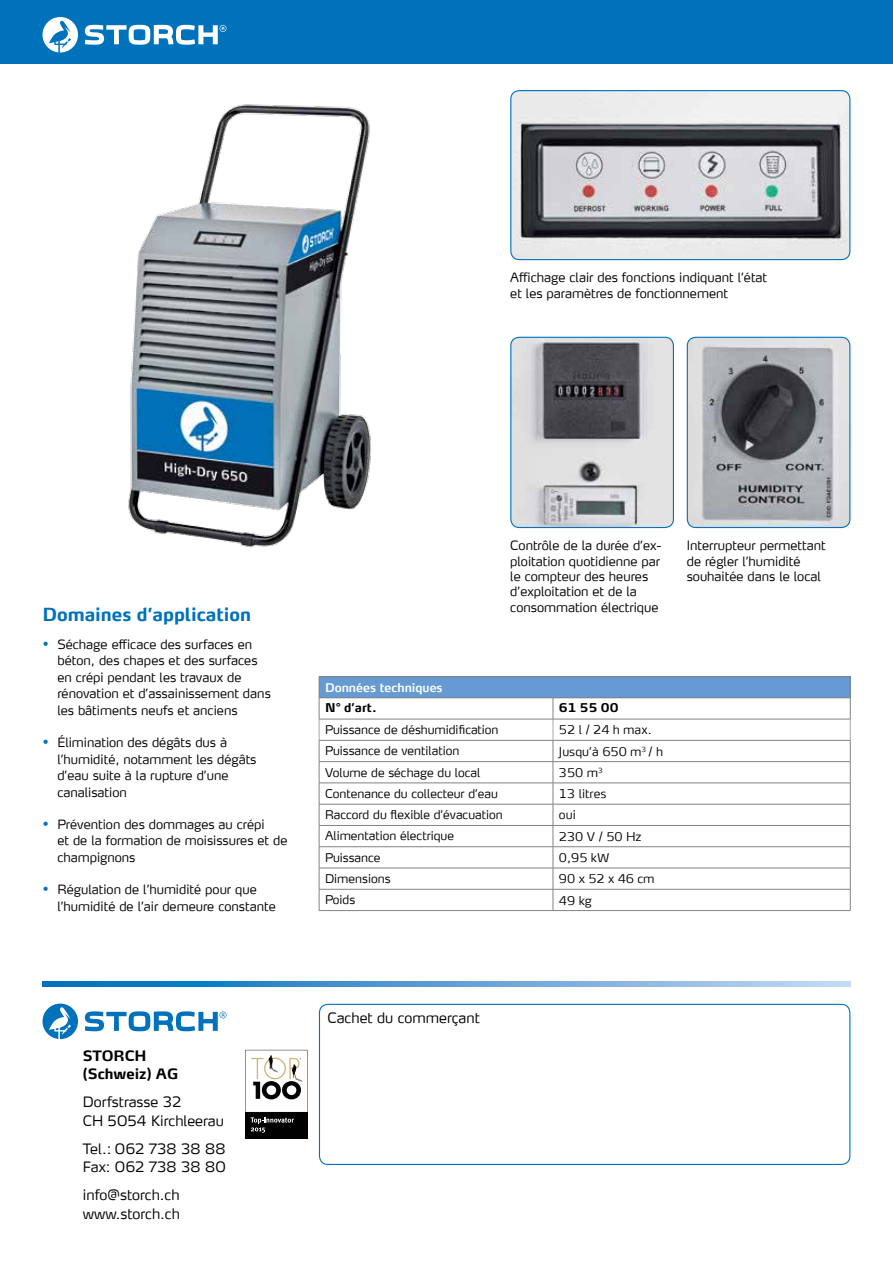
<style>
.page{position:relative;width:893px;height:1263px;background:#fff}
.page>*{position:absolute;margin:0;border:0;box-sizing:border-box;transform-origin:0 0}
.t1{font:700 18px "Max LF";color:#0072bc}
.t2{font:300 14.25px/18.8px "Max LF";color:#000}
.t3{font:700 14.25px/18.8px "Max LF";color:#000}
.t4{font:300 12.75px/16.5px "Max LF";color:#000}
.t5{font:300 12px "Max LF";color:#000}
.t6{font:300 12px "Max CETF";color:#000}
.t7{font:600 12px "Max LF";color:#fff}
.t8{font:700 12px "Max CETF";color:#000}
.s1{color:#0072bc}
.s2{font-family:"Max LF"}
</style>
<div class="page">
<div style="left:0;top:0;width:893px;height:64px;background:#0072bc"></div>
<svg style="left:85px;top:25px;width:141px;height:20px"></svg>
<svg style="left:43px;top:17px;width:35px;height:36px"></svg>
<svg style="left:85px;top:1011px;width:141px;height:20px"></svg>
<svg style="left:43px;top:1003px;width:35px;height:36px"></svg>
<div style="left:245px;top:1112px;width:63px;height:26px;background:#000"></div>
<svg style="left:245px;top:1050px;width:63px;height:83px"></svg>
<div style="left:319px;top:1004px;width:531px;height:161px;border:1px solid #0072bc;border-radius:9px"></div>
<svg style="left:43px;top:982px;width:807px;height:4px;background:#5aa0d5"></svg>
<div style="left:319px;top:676px;width:531px;height:22px;background:#659ad2"></div>
<hr style="left:319px;top:676px;width:234px;height:1px;background:#808285">
<hr style="left:553px;top:676px;width:297px;height:1px;background:#808285">
<hr style="left:319px;top:697px;width:234px;height:1px;background:#808285">
<hr style="left:553px;top:697px;width:297px;height:1px;background:#808285">
<hr style="left:319px;top:719px;width:234px;height:1px;background:#808285">
<hr style="left:553px;top:719px;width:297px;height:1px;background:#808285">
<hr style="left:319px;top:740px;width:234px;height:1px;background:#808285">
<hr style="left:553px;top:740px;width:297px;height:1px;background:#808285">
<hr style="left:319px;top:761px;width:234px;height:1px;background:#808285">
<hr style="left:553px;top:761px;width:297px;height:1px;background:#808285">
<hr style="left:319px;top:783px;width:234px;height:1px;background:#808285">
<hr style="left:553px;top:783px;width:297px;height:1px;background:#808285">
<hr style="left:319px;top:804px;width:234px;height:1px;background:#808285">
<hr style="left:553px;top:804px;width:297px;height:1px;background:#808285">
<hr style="left:319px;top:825px;width:234px;height:1px;background:#808285">
<hr style="left:553px;top:825px;width:297px;height:1px;background:#808285">
<hr style="left:319px;top:846px;width:234px;height:1px;background:#808285">
<hr style="left:553px;top:846px;width:297px;height:1px;background:#808285">
<hr style="left:319px;top:868px;width:234px;height:1px;background:#808285">
<hr style="left:553px;top:868px;width:297px;height:1px;background:#808285">
<hr style="left:319px;top:889px;width:234px;height:1px;background:#808285">
<svg style="left:319px;top:677px;width:1px;height:233px"></svg>
<hr style="left:553px;top:889px;width:297px;height:1px;background:#808285">
<svg style="left:553px;top:698px;width:1px;height:212px"></svg>
<svg style="left:850px;top:677px;width:1px;height:233px"></svg>
<hr style="left:319px;top:910px;width:234px;height:1px;background:#808285">
<hr style="left:553px;top:910px;width:297px;height:1px;background:#808285">
<img style="left:511px;top:91px;width:339px;height:169px">
<div style="left:510px;top:90px;width:340px;height:170px;border:1px solid #0072bc;border-radius:9px"></div>
<img style="left:511px;top:337px;width:162px;height:190px">
<div style="left:510px;top:337px;width:164px;height:191px;border:1px solid #0072bc;border-radius:9px"></div>
<img style="left:128px;top:104px;width:243px;height:444px">
<img style="left:687px;top:337px;width:163px;height:190px">
<div style="left:687px;top:337px;width:163px;height:191px;border:1px solid #0072bc;border-radius:9px"></div>
<p class="t4" style="left:510px;top:270px;width:258px;line-height:15.3px">Affichage clair des fonctions indiquant l’état et les paramètres de fonctionnement</p>
<h1 class="t1" style="left:43px;top:603px;width:210px">Domaines d’application</h1>
<p class="t4" style="left:57px;top:636px;width:215px;text-indent:-15px"><span class="s1">•</span> Séchage efficace des surfaces en béton, des chapes et des surfaces en crépi pendant les travaux de rénovation et d’assainissement dans les bâtiments neufs et anciens</p>
<p class="t4" style="left:57px;top:734px;width:201px;text-indent:-15px"><span class="s1">•</span> Élimination des dégâts dus à l’humidité, notamment les dégâts d’eau suite à la rupture d’une canalisation</p>
<p class="t4" style="left:57px;top:816px;width:232px;text-indent:-15px"><span class="s1">•</span> Prévention des dommages au crépi<br>et de la formation de moisissures et de champignons</p>
<p class="t4" style="left:57px;top:881px;width:220px;text-indent:-15px"><span class="s1">•</span> Régulation de l’humidité pour que l’humidité de l’air demeure constante</p>
<p class="t4" style="left:510px;top:538px;width:153px;line-height:15.3px">Contrôle de la durée d’ex&shy;ploitation quotidienne par le compteur des heures d’exploitation et de la consommation électrique</p>
<p class="t4" style="left:687px;top:538px;width:140px;line-height:15.3px">Interrupteur permettant de régler l’humidité souhaitée dans le local</p>
<p class="t7" style="left:325px;top:680px;width:119px">Données techniques</p>
<p class="t8" style="left:325px;top:700px;width:53px">N° d’art.</p>
<p class="t8" style="left:559px;top:700px;width:61px">61 55 00</p>
<p class="t5" style="left:325px;top:722px;width:175px">Puissance de déshumidification</p>
<p class="t6" style="left:559px;top:722px;width:94px">52 l / 24 h max.</p>
<p class="t5" style="left:325px;top:743px;width:136px">Puissance de ventilation</p>
<p class="t6" style="left:559px;top:744px;width:106px">Jusqu’<span class="s2">à</span> 650 m<sup>3</sup> / h</p>
<p class="t5" style="left:325px;top:765px;width:157px">Volume de séchage du local</p>
<p class="t6" style="left:559px;top:765px;width:45px">350 m<sup>3</sup></p>
<p class="t5" style="left:325px;top:786px;width:174px">Contenance du collecteur d’eau</p>
<p class="t6" style="left:559px;top:786px;width:49px">13 litres</p>
<p class="t5" style="left:325px;top:807px;width:179px">Raccord du flexible d’évacuation</p>
<p class="t6" style="left:559px;top:808px;width:18px">oui</p>
<p class="t5" style="left:325px;top:828px;width:130px">Alimentation électrique</p>
<p class="t6" style="left:559px;top:829px;width:84px">230 V / 50 Hz</p>
<p class="t5" style="left:325px;top:850px;width:57px">Puissance</p>
<p class="t6" style="left:559px;top:850px;width:52px">0,95 kW</p>
<p class="t5" style="left:325px;top:871px;width:67px">Dimensions</p>
<p class="t6" style="left:559px;top:871px;width:97px">90 x 52 x 46 cm</p>
<p class="t5" style="left:325px;top:892px;width:32px">Poids</p>
<p class="t6" style="left:559px;top:893px;width:34px">49 kg</p>
<p class="t3" style="left:83px;top:1046px;width:97px">STORCH (Schweiz) AG</p>
<p class="t2" style="left:83px;top:1092px;width:142px">Dorfstrasse 32<br>CH 5054 Kirchleerau</p>
<p class="t2" style="left:83px;top:1139px;width:144px">Tel.: 062 738 38 88<br>Fax: 062 738 38 80</p>
<p class="t2" style="left:83px;top:1185px;width:98px">info@storch.ch www.storch.ch</p>
<p class="t2" style="left:327px;top:1008px;width:154px">Cachet du commerçant</p>
</div>
